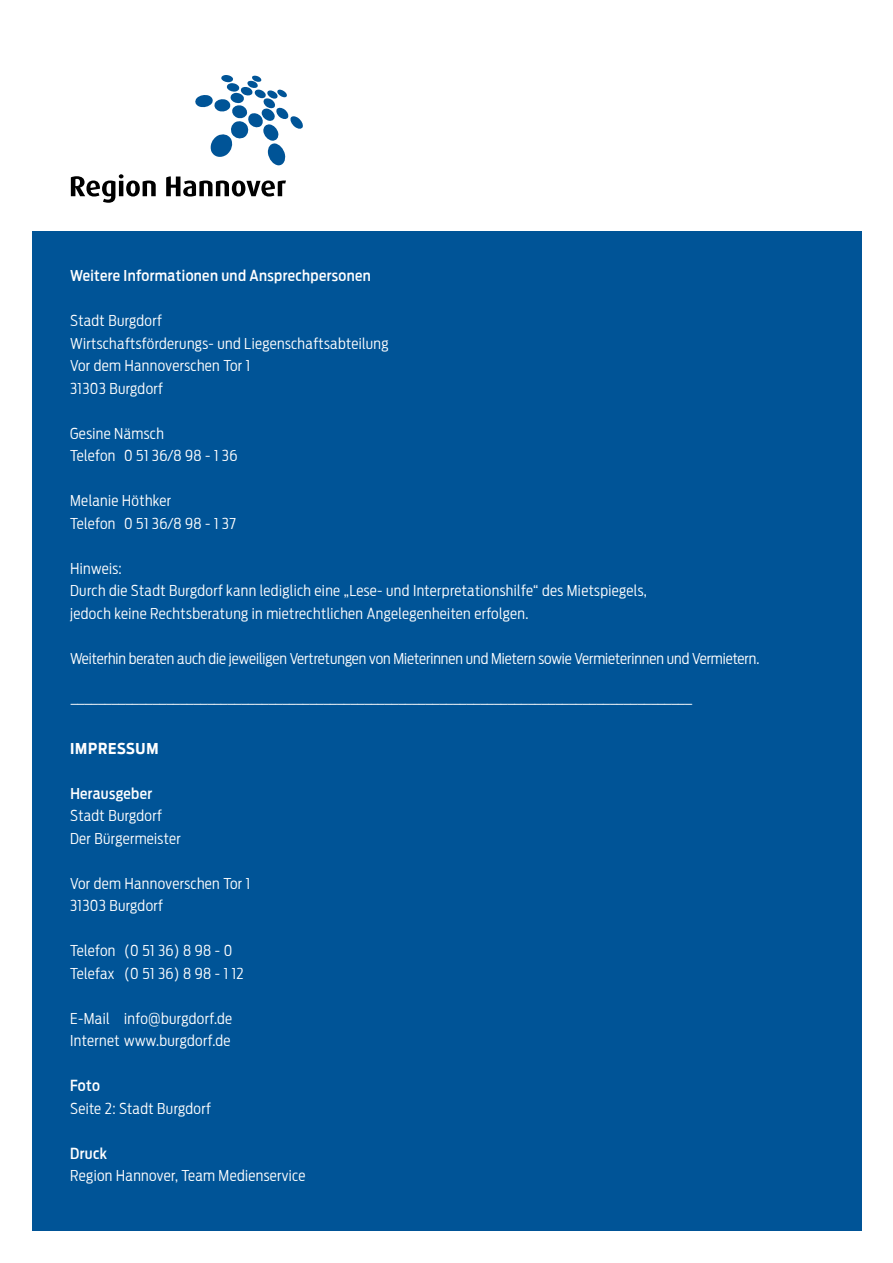
<style>
.page{position:relative;width:893px;height:1263px;background:#fff}
.page>*{position:absolute;margin:0;border:0;box-sizing:border-box;transform-origin:0 0}
.t1{font:300 15px/22.5px "Antenna Cond";letter-spacing:.025em;color:#fff}
.t2{font:300 15px "Antenna Cond";color:#fff}
.t3{font:500 15px "Antenna Cond";letter-spacing:.025em;color:#fff}
.t4{font:700 15px "Antenna Cond";letter-spacing:.05em;color:#fff}
</style>
<div class="page">
<div style="left:32px;top:231px;width:829px;height:999px;background:#005497"></div>
<svg style="left:71px;top:174px;width:85px;height:29px"></svg>
<svg style="left:166px;top:176px;width:120px;height:21px"></svg>
<svg style="left:195px;top:75px;width:108px;height:90px"></svg>
<p class="t3" style="left:70px;top:267px;width:302px">Weitere Informationen und Ansprechpersonen</p>
<p class="t1" style="left:70px;top:309px;width:320px">Stadt Burgdorf<br>Wirtschaftsförderungs- und Liegenschaftsabteilung<br>Vor dem Hannoverschen Tor 1<br>31303 Burgdorf</p>
<p class="t1" style="left:70px;top:422px;width:169px">Gesine Nämsch<br>Telefon 0 51 36/8 98 - 1 36</p>
<p class="t1" style="left:70px;top:489px;width:167px">Melanie Höthker<br>Telefon 0 51 36/8 98 - 1 37</p>
<p class="t1" style="left:70px;top:557px;width:578px">Hinweis:<br>Durch die Stadt Burgdorf kann lediglich eine „Lese- und Interpretationshilfe“ des Mietspiegels, jedoch keine Rechtsberatung in mietrechtlichen Angelegenheiten erfolgen.</p>
<p class="t2" style="left:70px;top:649px;width:691px">Weiterhin beraten auch die jeweiligen Vertretungen von Mieterinnen und Mietern sowie Vermieterinnen und Vermietern.</p>
<p class="t1" style="left:70px;top:692px;width:624px">–––––––––––––––––––––––––––––––––––––––––––––––––––––––––––––––––––––––––––––––––––––––––––</p>
<p class="t4" style="left:70px;top:739px;width:90px">IMPRESSUM</p>
<p class="t3" style="left:70px;top:784px;width:84px">Herausgeber</p>
<p class="t1" style="left:70px;top:804px;width:112px">Stadt Burgdorf<br>Der Bürgermeister</p>
<p class="t1" style="left:70px;top:872px;width:182px">Vor dem Hannoverschen Tor 1<br>31303 Burgdorf</p>
<p class="t1" style="left:70px;top:939px;width:175px">Telefon (0 51 36) 8 98 - 0<br>Telefax (0 51 36) 8 98 - 1 12</p>
<p class="t1" style="left:70px;top:1007px;width:164px">E-Mail info@burgdorf.de<br>Internet www.burgdorf.de</p>
<p class="t3" style="left:70px;top:1077px;width:31px">Foto</p>
<p class="t1" style="left:70px;top:1097px;width:142px">Seite 2: Stadt Burgdorf</p>
<p class="t3" style="left:70px;top:1144px;width:38px">Druck</p>
<p class="t1" style="left:70px;top:1164px;width:237px">Region Hannover, Team Medienservice</p>
</div>
